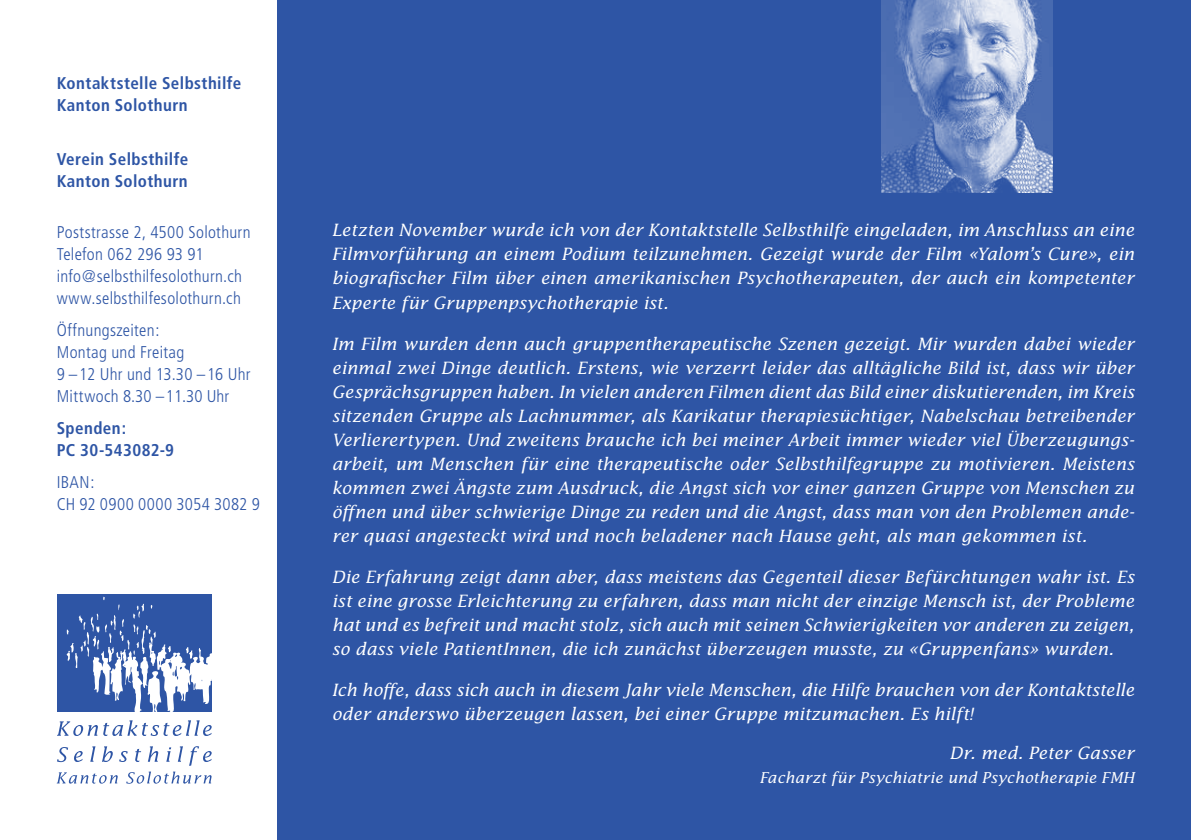
<style>
.page{position:relative;width:1191px;height:840px;background:#fff}
.page>*{position:absolute;margin:0;border:0;box-sizing:border-box;transform-origin:0 0}
.t1{font:italic 17px/24px "Lucida";letter-spacing:.005em;color:#fff;text-align:justify}
.t2{font:300 condensed 17px/22px "Frutiger";letter-spacing:.02em;color:#2e55a5}
.t3{font:700 condensed 17px/22px "Frutiger";letter-spacing:.025em;color:#2e55a5}
.t4{font:italic 15px "Lucida";letter-spacing:.01em;color:#fff}
</style>
<div class="page">
<div style="left:278px;top:0;width:913px;height:839px;background:#2e55a5"></div>
<img style="left:882px;top:0;width:170px;height:192px">
<div style="left:57px;top:594px;width:155px;height:117px;background:#2e55a5"></div>
<svg style="left:66px;top:596px;width:146px;height:116px"></svg>
<svg style="left:57px;top:720px;width:155px;height:15px"></svg>
<svg style="left:57px;top:747px;width:11px;height:14px"></svg>
<svg style="left:74px;top:751px;width:9px;height:10px"></svg>
<svg style="left:90px;top:746px;width:5px;height:15px"></svg>
<svg style="left:102px;top:746px;width:11px;height:15px"></svg>
<svg style="left:119px;top:751px;width:9px;height:10px"></svg>
<svg style="left:135px;top:748px;width:6px;height:13px"></svg>
<svg style="left:148px;top:746px;width:10px;height:15px"></svg>
<svg style="left:166px;top:747px;width:5px;height:14px"></svg>
<svg style="left:178px;top:746px;width:5px;height:15px"></svg>
<svg style="left:189px;top:746px;width:23px;height:19px"></svg>
<svg style="left:57px;top:772px;width:61px;height:11px"></svg>
<svg style="left:126px;top:771px;width:85px;height:12px"></svg>
<p class="t3" style="left:57px;top:72px;width:186px">Kontaktstelle Selbsthilfe<br>Kanton Solothurn</p>
<p class="t3" style="left:57px;top:148px;width:133px">Verein Selbsthilfe<br>Kanton Solothurn</p>
<p class="t2" style="left:57px;top:221px;width:195px">Poststrasse 2, 4500 Solothurn<br>Telefon 062 296 93 91 info@selbsthilfesolothurn.ch www.selbsthilfesolothurn.ch</p>
<p class="t2" style="left:57px;top:319px;width:195px">Öffnungszeiten:<br>Montag und Freitag<br>9 –12 Uhr und 13.30 –16 Uhr<br>Mittwoch 8.30 –11.30 Uhr</p>
<p class="t3" style="left:57px;top:416px;width:119px">Spenden:<br>PC 30-543082-9</p>
<p class="t2" style="left:57px;top:471px;width:205px">IBAN:<br>CH 92 0900 0000 3054 3082 9</p>
<p class="t1" style="left:332px;top:218px;width:804px">Letzten November wurde ich von der Kontaktstelle Selbsthilfe eingeladen, im Anschluss an eine Filmvorführung an einem Podium teilzunehmen. Gezeigt wurde der Film «Yalom’s Cure», ein biografischer Film über einen amerikanischen Psychotherapeuten, der auch ein kompetenter Experte für Gruppenpsychotherapie ist.</p>
<p class="t1" style="left:332px;top:331px;width:804px">Im Film wurden denn auch gruppentherapeutische Szenen gezeigt. Mir wurden dabei wieder einmal zwei Dinge deutlich. Erstens, wie verzerrt leider das alltägliche Bild ist, dass wir über Gesprächsgruppen haben. In vielen anderen Filmen dient das Bild einer diskutierenden, im Kreis sitzenden Gruppe als Lachnummer, als Karikatur therapiesüchtiger, Nabelschau betreibender Verlierertypen. Und zweitens brauche ich bei meiner Arbeit immer wieder viel Überzeugungs&shy;arbeit, um Menschen für eine therapeutische oder Selbsthilfegruppe zu motivieren. Meistens kommen zwei Ängste zum Ausdruck, die Angst sich vor einer ganzen Gruppe von Menschen zu öffnen und über schwierige Dinge zu reden und die Angst, dass man von den Problemen ande&shy;rer quasi angesteckt wird und noch beladener nach Hause geht, als man gekommen ist.</p>
<p class="t1" style="left:332px;top:564px;width:804px">Die Erfahrung zeigt dann aber, dass meistens das Gegenteil dieser Befürchtungen wahr ist. Es ist eine grosse Erleichterung zu erfahren, dass man nicht der einzige Mensch ist, der Probleme hat und es befreit und macht stolz, sich auch mit seinen Schwierigkeiten vor anderen zu zeigen, so dass viele PatientInnen, die ich zunächst überzeugen musste, zu «Gruppenfans» wurden.</p>
<p class="t1" style="left:332px;top:677px;width:804px">Ich hoffe, dass sich auch in diesem Jahr viele Menschen, die Hilfe brauchen von der Kontaktstelle oder anderswo überzeugen lassen, bei einer Gruppe mitzumachen. Es hilft!</p>
<p class="t1" style="left:949px;top:740px;width:186px">Dr. med. Peter Gasser</p>
<p class="t4" style="left:759px;top:768px;width:376px">Facharzt für Psychiatrie und Psychotherapie FMH</p>
</div>
